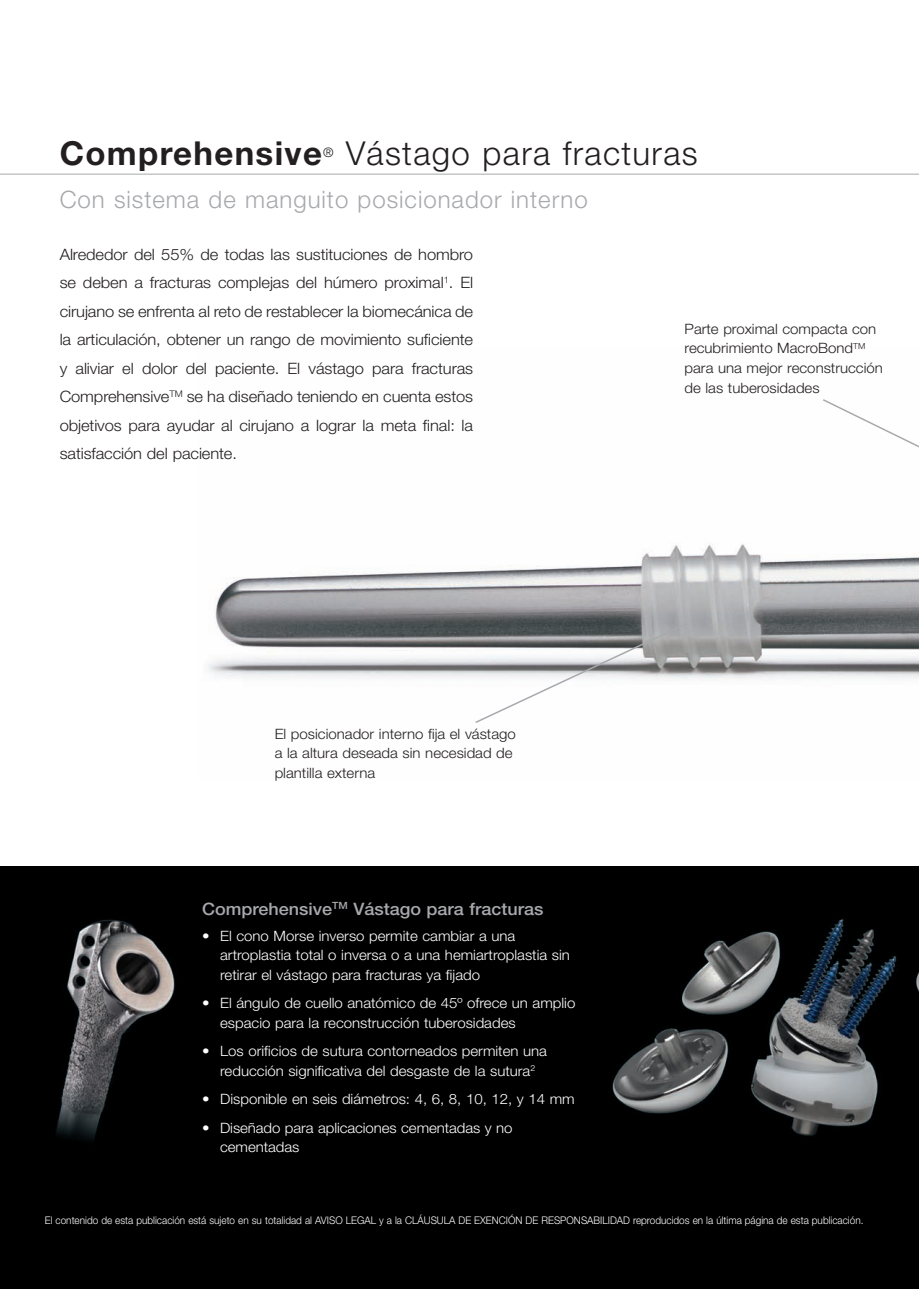
<style>
.page{position:relative;width:919px;height:1289px;background:#fff}
.page>*{position:absolute;margin:0;border:0;box-sizing:border-box;transform-origin:0 0}
.t1{font:300 33px "Helvetica Neue";letter-spacing:.04em;color:#231f20}
.t2{font:700 33px "Helvetica Neue";letter-spacing:.04em;color:#231f20}
.t3{font:300 24px "Helvetica Neue";letter-spacing:.04em;color:#a8a9ad}
.t4{font:500 17.1px "Helvetica Neue";color:#a8a9ad;scale:1.05 1}
.t5{font:300 15.6px/28.5px "Helvetica Neue";letter-spacing:-.005em;color:#231f20;text-align:justify;scale:1.05 1}
.t6{font:300 14.25px/19.5px "Helvetica Neue";color:#fff;scale:1.05 1}
.t7{font:300 14.25px/19.5px "Helvetica Neue";color:#231f20;scale:1.05 1}
.t8{font:300 13.05px "Helvetica Neue";color:#231f20}
.t9{font:300 10.5px "Helvetica Neue LT Std";color:#fff;scale:.95 1}
</style>
<div class="page">
<img style="left:208px;top:544px;width:710px;height:137px">
<div style="left:0;top:866px;width:918px;height:422px;background:#000001"></div>
<img style="left:56px;top:919px;width:862px;height:221px">
<hr style="left:0;top:174px;width:918px;height:1px;background:#a8a9ad">
<svg style="left:473px;top:621px;width:216px;height:102px"></svg>
<svg style="left:821px;top:399px;width:97px;height:166px"></svg>
<h1 class="t2" style="left:60px;top:141px;width:264px">Comprehensive</h1>
<p class="t8" style="left:323px;top:148px;width:12px">®</p>
<h1 class="t1" style="left:346px;top:141px;width:353px">Vástago para fracturas</h1>
<h2 class="t3" style="left:60px;top:190px;width:529px">Con sistema de manguito posicionador interno</h2>
<p class="t5" style="left:60px;top:241px;width:395px">Alrededor del 55% de todas las sustituciones de hombro se deben a fracturas complejas del húmero proximal<sup>1</sup>. El cirujano se enfrenta al reto de restablecer la biomecánica de la articulación, obtener un rango de movimiento suficiente y aliviar el dolor del paciente. El vástago para fracturas Comprehensive<sup>TM</sup> se ha diseñado teniendo en cuenta estos objetivos para ayudar al cirujano a lograr la meta final: la satisfacción del paciente.</p>
<p class="t7" style="left:275px;top:725px;width:231px">El posicionador interno fija el vástago a la altura deseada sin necesidad de plantilla externa</p>
<p class="t4" style="left:202px;top:902px;width:326px">Comprehensive<sup>TM</sup> Vástago para fracturas</p>
<p class="t6" style="left:220px;top:927px;width:334px;text-indent:-18px">• El cono Morse inverso permite cambiar a una artroplastia total o inversa o a una hemiartroplastia sin retirar el vástago para fracturas ya fijado</p>
<p class="t6" style="left:220px;top:994px;width:340px;text-indent:-18px">• El ángulo de cuello anatómico de 45º ofrece un amplio espacio para la reconstrucción tuberosidades</p>
<p class="t6" style="left:202px;top:1042px;width:330px;text-align:center">• Los orificios de sutura contorneados permiten una reducción significativa del desgaste de la sutura<sup>2</sup></p>
<p class="t6" style="left:202px;top:1090px;width:356px">• Disponible en seis diámetros: 4, 6, 8, 10, 12, y 14 mm</p>
<p class="t6" style="left:220px;top:1119px;width:280px;text-indent:-18px">• Diseñado para aplicaciones cementadas y no cementadas</p>
<p class="t7" style="left:684px;top:320px;width:190px">Parte proximal compacta con recubrimiento MacroBond<sup>TM </sup>para una mejor reconstrucción de las tuberosidades</p>
<p class="t9" style="left:45px;top:1215px;width:863px">El contenido de esta publicación está sujeto en su totalidad al AVISO LEGAL y a la CLÁUSULA DE EXENCIÓN DE RESPONSABILIDAD reproducidos en la última página de esta publicación.</p>
</div>
